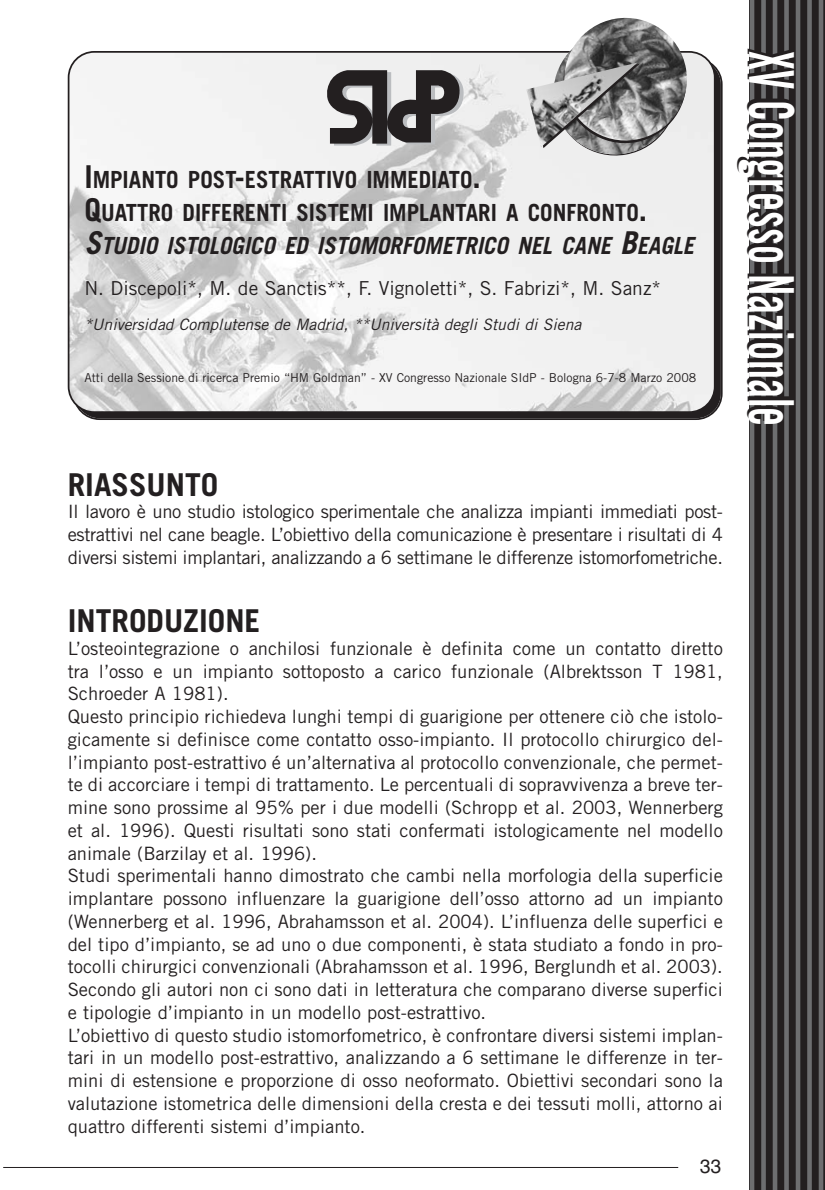
<style>
.page{position:relative;width:825px;height:1190px;background:#fff}
.page>*{position:absolute;margin:0;border:0;box-sizing:border-box;transform-origin:0 0}
.t1{font:62.12px "Trade Gothic Bold Cond Twenty";color:#fff;scale:.69 1}
.t2{font:700 31.5px "Trade Gothic";color:#231f20}
.t3{font:700 23.62px/33.2px "Trade Gothic";color:#231f20;scale:.95 1}
.t4{font:19.25px "Trade Gothic";color:#231f20}
.t5{font:19.25px "Helvetica";color:#231f20}
.t6{font:18.38px/22.8px "Trade Gothic";color:#231f20;text-align:justify}
.t7{font:italic 15.75px "Trade Gothic";color:#231f20}
.t8{font:12.25px "Trade Gothic";color:#231f20}
.s1{font-size:31.5px}
.s2{font-style:italic;font-size:31.5px}
.s3{font-style:italic}
</style>
<div class="page">
<svg style="left:754px;top:0;width:71px;height:1190px;background:#292526"></svg>
<div style="left:749px;top:0;width:5px;height:1190px;background:#6d6e70"></div>
<svg style="left:761px;top:0;width:4px;height:1190px;background:#68696b"></svg>
<div style="left:772px;top:0;width:5px;height:1190px;background:#6d6e70"></div>
<svg style="left:784px;top:0;width:4px;height:1190px;background:#68696b"></svg>
<div style="left:795px;top:0;width:5px;height:1190px;background:#6d6e70"></div>
<svg style="left:807px;top:0;width:4px;height:1190px;background:#69696b"></svg>
<div style="left:818px;top:0;width:5px;height:1190px;background:#6d6e70"></div>
<hr style="left:3px;top:1167px;width:675px;height:1px;background:#231f20">
<svg style="left:81px;top:66px;width:641px;height:354px;background:#2e2b2c"></svg>
<svg style="left:68px;top:51px;width:647px;height:362px"></svg>
<svg style="left:325px;top:70px;width:140px;height:76px"></svg>
<svg style="left:528px;top:17px;width:163px;height:143px"></svg>
<img style="left:526px;top:63px;width:111px;height:84px">
<p class="t3" style="left:84px;top:165px;width:648px"><span class="s1">I</span>MPIANTO POST<span class="s1">-</span>ESTRATTIVO IMMEDIATO<span class="s1">.<br>Q</span>UATTRO DIFFERENTI SISTEMI IMPLANTARI A CONFRONTO<span class="s1">.<br></span><span class="s2">S</span><span class="s3">TUDIO ISTOLOGICO ED ISTOMORFOMETRICO NEL CANE</span> <span class="s2">B</span><span class="s3">EAGLE</span></p>
<p class="t4" style="left:84px;top:281px;width:578px">N. Discepoli*, M. de Sanctis**, F. Vignoletti*, S. Fabrizi*, M. Sanz*</p>
<p class="t7" style="left:84px;top:318px;width:501px">*Universidad Complutense de Madrid, **Università degli Studi di Siena</p>
<p class="t8" style="left:84px;top:373px;width:613px">Atti della Sessione di ricerca Premio “HM Goldman” - XV Congresso Nazionale SIdP - Bologna 6-7-8 Marzo 2008</p>
<h1 class="t1" style="left:794px;top:51px;width:545px;rotate:90deg">XV Congresso Nazionale</h1>
<h2 class="t2" style="left:68px;top:473px;width:152px">RIASSUNTO</h2>
<p class="t6" style="left:68px;top:502px;width:656px">Il lavoro è uno studio istologico sperimentale che analizza impianti immediati post&shy;estrattivi nel cane beagle. L’obiettivo della comunicazione è presentare i risultati di 4 diversi sistemi implantari, analizzando a 6 settimane le differenze istomorfometriche.</p>
<h2 class="t2" style="left:68px;top:609px;width:194px">INTRODUZIONE</h2>
<p class="t6" style="left:68px;top:638px;width:656px;text-align:left">L’osteointegrazione o anchilosi funzionale è definita come un contatto diretto tra l’osso e un impianto sottoposto a carico funzionale (Albrektsson T 1981, Schroeder A 1981).<br>Questo principio richiedeva lunghi tempi di guarigione per ottenere ciò che istolo&shy;gicamente si definisce come contatto osso-impianto. Il protocollo chirurgico del&shy;l’impianto post-estrattivo é un’alternativa al protocollo convenzionale, che permet&shy;te di accorciare i tempi di trattamento. Le percentuali di sopravvivenza a breve ter&shy;mine sono prossime al 95% per i due modelli (Schropp et al. 2003, Wennerberg et al. 1996). Questi risultati sono stati confermati istologicamente nel modello animale (Barzilay et al. 1996).<br>Studi sperimentali hanno dimostrato che cambi nella morfologia della superficie implantare possono influenzare la guarigione dell’osso attorno ad un impianto (Wennerberg et al. 1996, Abrahamsson et al. 2004). L’influenza delle superfici e del tipo d’impianto, se ad uno o due componenti, è stata studiato a fondo in pro&shy;tocolli chirurgici convenzionali (Abrahamsson et al. 1996, Berglundh et al. 2003).<br>Secondo gli autori non ci sono dati in letteratura che comparano diverse superfici e tipologie d’impianto in un modello post-estrattivo.<br>L’obiettivo di questo studio istomorfometrico, è confrontare diversi sistemi implan&shy;tari in un modello post-estrattivo, analizzando a 6 settimane le differenze in ter&shy;mini di estensione e proporzione di osso neoformato. Obiettivi secondari sono la valutazione istometrica delle dimensioni della cresta e dei tessuti molli, attorno ai quattro differenti sistemi d’impianto.</p>
<p class="t5" style="left:699px;top:1158px;width:23px">33</p>
</div>
